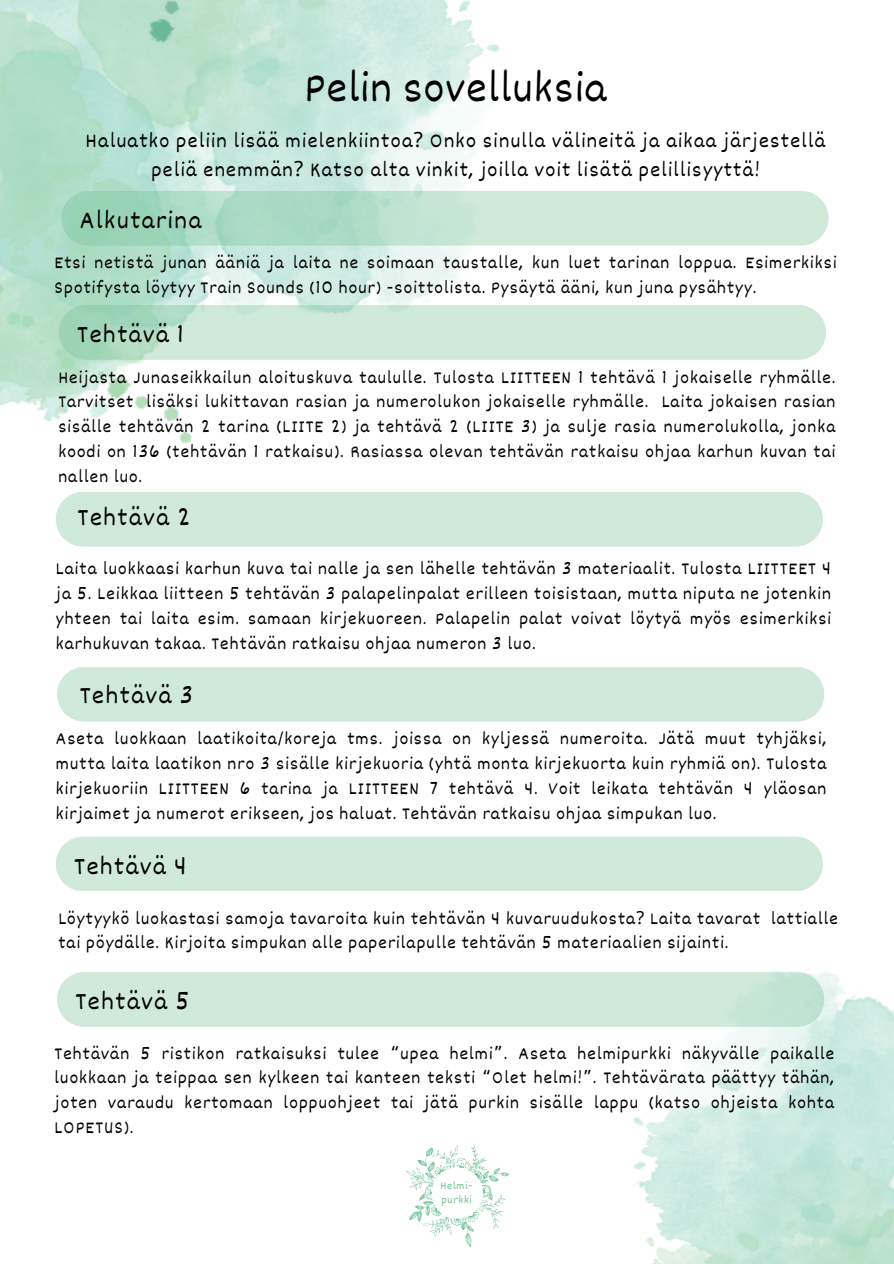
<style>
.page{position:relative;width:894px;height:1264px;background:#fff}
.page>*{position:absolute;margin:0;border:0;box-sizing:border-box;transform-origin:0 0}
.t1{font:43.5px "Dekko";letter-spacing:.03em;color:#000}
.t2{font:25.5px "Dekko";letter-spacing:.065em;color:#000}
.t3{font:21px/29.2px "Dekko";letter-spacing:.065em;color:#000;text-align:center}
.t4{font:18px/24.8px "Dekko";letter-spacing:.065em;color:#000;text-align:justify}
.t5{font:11.1px/13.8px "Dekko";letter-spacing:.07em;color:#6ebf93}
.s1{font-family:"Noto Sans"}
.s2{font-family:"Noto Sans Gurmukhi"}
</style>
<div class="page">
<img style="left:0;top:0;width:638px;height:547px">
<img style="left:577px;top:967px;width:316px;height:296px">
<svg style="left:401px;top:1145px;width:108px;height:101px"></svg>
<svg style="left:59px;top:305px;width:766px;height:54px;background:#c8e6d6"></svg>
<div style="left:57px;top:667px;width:766px;height:54px;background:#cfe9db"></div>
<div style="left:56px;top:492px;width:766px;height:54px;background:#cfe9db"></div>
<div style="left:56px;top:836px;width:766px;height:55px;background:#cfe9db"></div>
<svg style="left:57px;top:972px;width:766px;height:54px;background:#cee8da"></svg>
<svg style="left:61px;top:191px;width:767px;height:54px;background:#bce1cf"></svg>
<h3 class="t1" style="left:304px;top:60px;width:303px">Pelin sovelluksia</h3>
<h2 class="t3" style="left:85px;top:125px;width:741px">Haluatko peliin lisää mielenkiintoa<span class="s1">?</span> Onko sinulla välineitä ja aikaa järjestellä peliä enemmän<span class="s1">?</span> Katso alta vinkit, joilla voit lisätä pelillisyyttä!</h2>
<p class="t2" style="left:80px;top:204px;width:123px">Alkutarina</p>
<p class="t4" style="left:55px;top:250px;width:783px">Etsi netistä junan ääniä ja laita ne soimaan taustalle, kun luet tarinan loppua. Esimerkiksi<br>Spotifysta löytyy Train Sounds (10 hour) -soittolista. Pysäytä ääni, kun juna pysähtyy.</p>
<p class="t2" style="left:77px;top:318px;width:108px">Tehtävä 1</p>
<h1 class="t4" style="left:58px;top:364px;width:778px">Heijasta Junaseikkailun aloituskuva taululle. Tulosta LIITTEEN 1 tehtävä 1 jokaiselle ryhmälle.<br>Tarvitset lisäksi lukittavan rasian ja numerolukon jokaiselle ryhmälle. Laita jokaisen rasian sisälle tehtävän 2 tarina (LIITE 2) ja tehtävä 2 (LIITE 3) ja sulje rasia numerolukolla, jonka koodi on 136 (tehtävän 1 ratkaisu). Rasiassa olevan tehtävän ratkaisu ohjaa karhun kuvan tai nallen luo.</h1>
<p class="t2" style="left:78px;top:501px;width:115px">Tehtävä 2</p>
<h2 class="t4" style="left:56px;top:555px;width:776px">Laita luokkaasi karhun kuva tai nalle ja sen lähelle tehtävän 3 materiaalit. Tulosta LIITTEET 4 ja 5. Leikkaa liitteen 5 tehtävän 3 palapelinpalat erilleen toisistaan, mutta niputa ne jotenkin yhteen tai laita esim. samaan kirjekuoreen. Palapelin palat voivat löytyä myös esimerkiksi karhukuvan takaa. Tehtävän ratkaisu ohjaa numeron 3 luo.</h2>
<p class="t2" style="left:80px;top:679px;width:115px">Tehtävä 3</p>
<h2 class="t4" style="left:56px;top:725px;width:771px">Aseta luokkaan laatikoita/koreja tms. joissa on kyljessä numeroita. Jätä muut tyhjäksi, mutta laita laatikon nro 3 sisälle kirjekuoria (yhtä monta kirjekuorta kuin ryhmiä on). Tulosta kirjekuoriin LIITTEEN 6 tarina ja LIITTEEN 7 tehtävä 4. Voit leikata tehtävän 4 yläosan kirjaimet ja numerot erikseen, jos haluat. Tehtävän ratkaisu ohjaa simpukan luo.</h2>
<p class="t2" style="left:74px;top:850px;width:114px">Tehtävä 4</p>
<h2 class="t4" style="left:58px;top:905px;width:780px">Löytyykö luokastasi samoja tavaroita kuin tehtävän 4 kuvaruudukosta<span class="s1">?</span> Laita tavarat lattialle tai pöydälle. Kirjoita simpukan alle paperilapulle tehtävän 5 materiaalien sijainti.</h2>
<p class="t2" style="left:75px;top:985px;width:115px">Tehtävä 5</p>
<h2 class="t4" style="left:55px;top:1039px;width:780px">Tehtävän 5 ristikon ratkaisuksi tulee <span class="s2">“</span>upea helmi<span class="s2">”</span>. Aseta helmipurkki näkyvälle paikalle luokkaan ja teippaa sen kylkeen tai kanteen teksti <span class="s2">“</span>Olet helmi!<span class="s2">”</span>. Tehtävärata päättyy tähän, joten varaudu kertomaan loppuohjeet tai jätä purkin sisälle lappu (katso ohjeista kohta LOPETUS).</h2>
<p class="t5" style="left:440px;top:1178px;width:33px">Helmi&shy;purkki</p>
</div>
